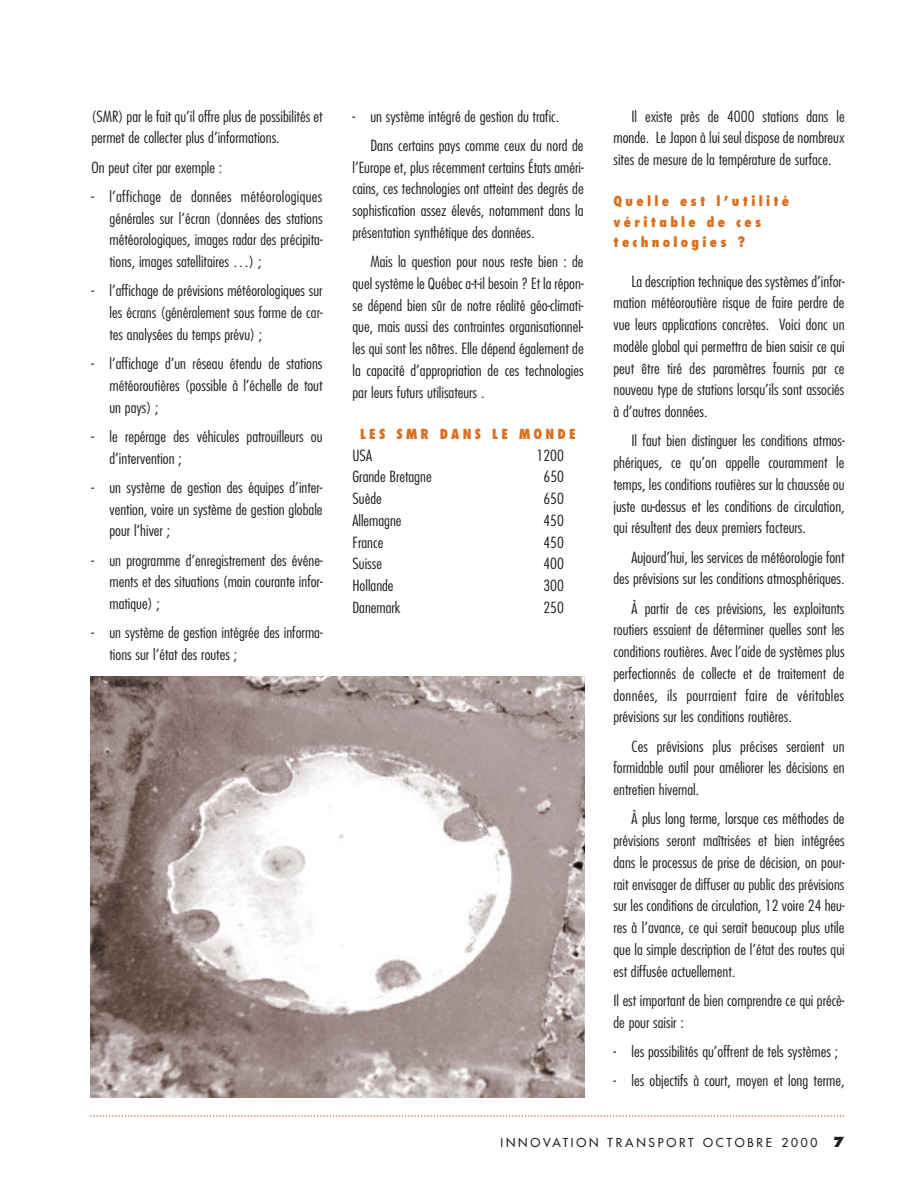
<style>
.page{position:relative;width:918px;height:1188px;background:#fff}
.page>*{position:absolute;margin:0;border:0;box-sizing:border-box;transform-origin:0 0}
.t1{font:300 condensed 15px/21.8px "Futura";color:#231f20;text-align:justify;scale:1.1 1}
.t2{font:800 condensed 13.5px/20.2px "Futura";letter-spacing:.24em;color:#db6d1b}
.t3{font:12px "Futura";letter-spacing:.23em;color:#231f20}
.s1{font-weight:800;font-size:13.5px}
</style>
<div class="page">
<svg style="left:91px;top:1115px;width:754px;height:2px"></svg>
<img style="left:90px;top:676px;width:495px;height:422px">
<p class="t1" style="left:92px;top:106px;width:212px">(SMR) par le fait qu’il offre plus de possibilités et permet de collecter plus d’informations.</p>
<p class="t1" style="left:92px;top:157px;width:120px">On peut citer par exemple :</p>
<p class="t1" style="left:110px;top:186px;width:195px;text-indent:-18px">- l’affichage de données météorologiques générales sur l’écran (données des stations météorologiques, images radar des précipita&shy;tions, images satellitaires …) ;</p>
<p class="t1" style="left:110px;top:281px;width:195px;text-indent:-18px">- l’affichage de prévisions météorologiques sur les écrans (généralement sous forme de car&shy;tes analysées du temps prévu) ;</p>
<p class="t1" style="left:110px;top:354px;width:195px;text-indent:-18px">- l’affichage d’un réseau étendu de stations météoroutières (possible à l’échelle de tout un pays) ;</p>
<p class="t1" style="left:110px;top:426px;width:195px;text-indent:-18px">- le repérage des véhicules patrouilleurs ou d’intervention ;</p>
<p class="t1" style="left:110px;top:477px;width:195px;text-indent:-18px">- un système de gestion des équipes d’inter&shy;vention, voire un système de gestion globale pour l’hiver ;</p>
<p class="t1" style="left:110px;top:550px;width:195px;text-indent:-18px">- un programme d’enregistrement des événe&shy;ments et des situations (main courante infor&shy;matique) ;</p>
<p class="t1" style="left:110px;top:623px;width:195px;text-indent:-18px">- un système de gestion intégrée des informa&shy;tions sur l’état des routes ;</p>
<p class="t1" style="left:370px;top:102px;width:195px;line-height:29.2px;text-indent:-18px">- un système intégré de gestion du trafic.<br>Dans certains pays comme ceux du nord de</p>
<p class="t1" style="left:352px;top:157px;width:212px">l’Europe et, plus récemment certains États améri&shy;cains, ces technologies ont atteint des degrés de sophistication assez élevés, notamment dans la présentation synthétique des données.</p>
<p class="t1" style="left:352px;top:252px;width:212px;text-indent:18px">Mais la question pour nous reste bien : de quel système le Québec a-t-il besoin ? Et la répon&shy;se dépend bien sûr de notre réalité géo-climati&shy;que, mais aussi des contraintes organisationnel&shy;les qui sont les nôtres. Elle dépend également de la capacité d’appropriation de ces technologies par leurs futurs utilisateurs .</p>
<p class="t2" style="left:360px;top:425px;width:217px">LES SMR DANS LE MONDE</p>
<p class="t1" style="left:352px;top:445px;width:19px">USA</p>
<p class="t1" style="left:537px;top:445px;width:26px">1200</p>
<p class="t1" style="left:352px;top:467px;width:73px">Grande Bretagne</p>
<p class="t1" style="left:543px;top:467px;width:20px">650</p>
<p class="t1" style="left:352px;top:489px;width:28px">Suède</p>
<p class="t1" style="left:543px;top:489px;width:20px">650</p>
<p class="t1" style="left:352px;top:510px;width:46px">Allemagne</p>
<p class="t1" style="left:543px;top:510px;width:20px">450</p>
<p class="t1" style="left:352px;top:532px;width:30px">France</p>
<p class="t1" style="left:543px;top:532px;width:20px">450</p>
<p class="t1" style="left:352px;top:554px;width:28px">Suisse</p>
<p class="t1" style="left:543px;top:554px;width:20px">400</p>
<p class="t1" style="left:352px;top:576px;width:39px">Hollande</p>
<p class="t1" style="left:543px;top:576px;width:20px">300</p>
<p class="t1" style="left:352px;top:597px;width:45px">Danemark</p>
<p class="t1" style="left:543px;top:597px;width:20px">250</p>
<p class="t1" style="left:613px;top:106px;width:212px;text-indent:18px">Il existe près de 4000 stations dans le monde. Le Japon à lui seul dispose de nombreux sites de mesure de la température de surface.</p>
<p class="t2" style="left:614px;top:192px;width:177px">Quelle est l’utilité véritable de ces technologies ?</p>
<p class="t1" style="left:613px;top:271px;width:212px;text-indent:18px">La description technique des systèmes d’infor&shy;mation météoroutière risque de faire perdre de vue leurs applications concrètes. Voici donc un modèle global qui permettra de bien saisir ce qui peut être tiré des paramètres fournis par ce nouveau type de stations lorsqu’ils sont associés à d’autres données.</p>
<p class="t1" style="left:613px;top:431px;width:212px;text-indent:18px">Il faut bien distinguer les conditions atmos&shy;phériques, ce qu’on appelle couramment le temps, les conditions routières sur la chaussée ou juste au-dessus et les conditions de circulation, qui résultent des deux premiers facteurs.</p>
<p class="t1" style="left:613px;top:547px;width:212px;text-align:right">Aujourd’hui, les services de météorologie font des prévisions sur les conditions atmosphériques.</p>
<p class="t1" style="left:613px;top:598px;width:212px;text-indent:18px">À partir de ces prévisions, les exploitants routiers essaient de déterminer quelles sont les conditions routières. Avec l’aide de systèmes plus perfectionnés de collecte et de traitement de données, ils pourraient faire de véritables prévisions sur les conditions routières.</p>
<p class="t1" style="left:613px;top:736px;width:212px;text-indent:18px">Ces prévisions plus précises seraient un formidable outil pour améliorer les décisions en entretien hivernal.</p>
<p class="t1" style="left:613px;top:809px;width:212px;text-indent:18px">À plus long terme, lorsque ces méthodes de prévisions seront maîtrisées et bien intégrées dans le processus de prise de décision, on pour&shy;rait envisager de diffuser au public des prévisions sur les conditions de circulation, 12 voire 24 heu&shy;res à l’avance, ce qui serait beaucoup plus utile que la simple description de l’état des routes qui est diffusée actuellement.</p>
<p class="t1" style="left:613px;top:990px;width:212px">Il est important de bien comprendre ce qui précè&shy;de pour saisir :</p>
<p class="t1" style="left:613px;top:1041px;width:206px">- les possibilités qu’offrent de tels systèmes ;</p>
<p class="t1" style="left:613px;top:1071px;width:212px">- les objectifs à court, moyen et long terme,</p>
<p class="t3" style="left:501px;top:1137px;width:345px">INNOVATION TRANSPORT OCTOBRE 2000 <span class="s1">7</span></p>
</div>
